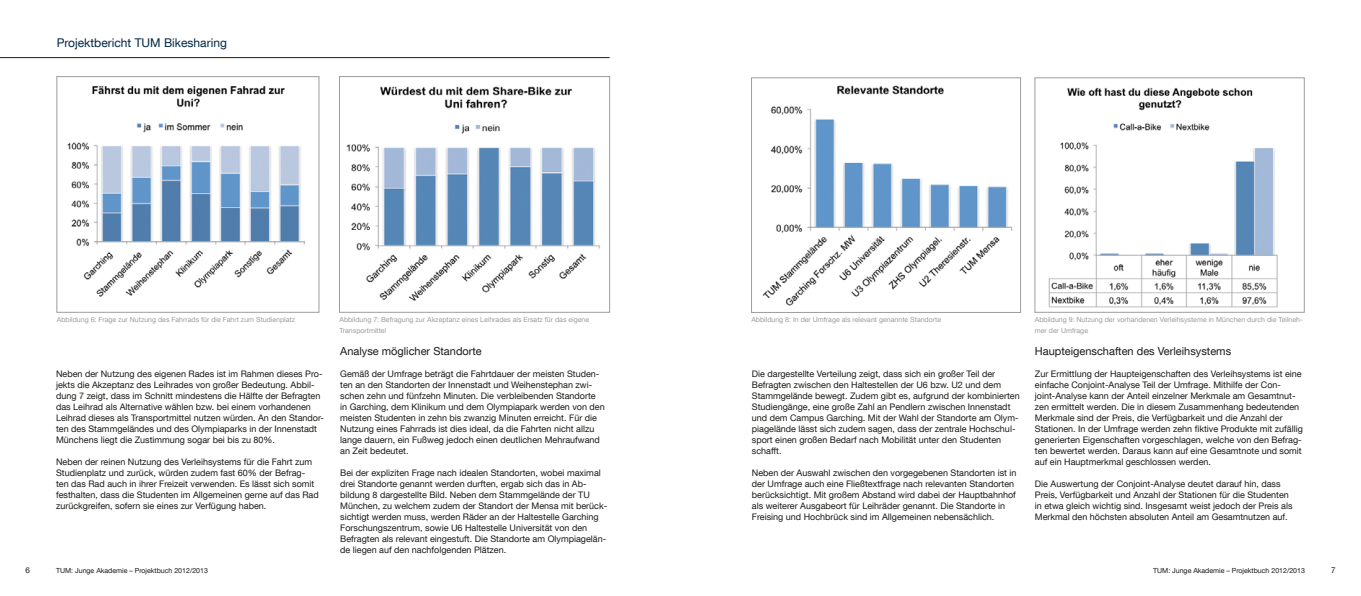
<style>
.page{position:relative;width:1361px;height:596px;background:#fff}
.page>*{position:absolute;margin:0;border:0;box-sizing:border-box;transform-origin:0 0}
.t1{font:12px "TUM Neue Helvetica";color:#002646}
.t2{font:11px "TUM Neue Helvetica";color:#1a1a18}
.t3{font:9px/11px "TUM Neue Helvetica";color:#1a1a18}
.t4{font:8px "TUM Neue Helvetica";color:#1a1a18}
.t5{font:7px/11px "TUM Neue Helvetica";color:#9c9d9d}
.t6{font:7px "TUM Neue Helvetica";color:#1a1a18}
</style>
<div class="page">
<hr style="left:0;top:57px;width:609px;height:1px;background:#1a1a18">
<img style="left:67px;top:86px;width:238px;height:211px">
<div style="left:57px;top:76px;width:262px;height:236px;border:1px solid #9c9d9d"></div>
<img style="left:346px;top:86px;width:254px;height:215px">
<div style="left:339px;top:76px;width:271px;height:236px;border:1px solid #9c9d9d"></div>
<img style="left:762px;top:85px;width:251px;height:221px">
<img style="left:1048px;top:87px;width:230px;height:221px">
<div style="left:1034px;top:78px;width:270px;height:234px;border:1px solid #9c9d9d"></div>
<h1 class="t1" style="left:57px;top:36px;width:172px">Projektbericht TUM Bikesharing</h1>
<p class="t5" style="left:57px;top:313px;width:240px">Abbildung 6: Frage zur Nutzung des Fahrrads für die Fahrt zum Studienplatz</p>
<p class="t5" style="left:339px;top:313px;width:251px">Abbildung 7: Befragung zur Akzeptanz eines Leihrades als Ersatz für das eigene<br>Transportmittel</p>
<p class="t5" style="left:751px;top:313px;width:191px">Abbildung 8: In der Umfrage als relevant genannte Standorte</p>
<p class="t5" style="left:1035px;top:313px;width:269px">Abbildung 9: Nutzung der vorhandenen Verleihsysteme in München durch die Teilneh&shy;mer der Umfrage</p>
<p class="t3" style="left:56px;top:367px;width:269px">Neben der Nutzung des eigenen Rades ist im Rahmen dieses Pro&shy;jekts die Akzeptanz des Leihrades von großer Bedeutung. Abbil&shy;dung 7 zeigt, dass im Schnitt mindestens die Hälfte der Befragten das Leihrad als Alternative wählen bzw. bei einem vorhandenen Leihrad dieses als Transportmittel nutzen würden. An den Standor&shy;ten des Stammgeländes und des Olympiaparks in der Innenstadt Münchens liegt die Zustimmung sogar bei bis zu 80%.</p>
<p class="t3" style="left:56px;top:455px;width:264px">Neben der reinen Nutzung des Verleihsystems für die Fahrt zum Studienplatz und zurück, würden zudem fast 60% der Befrag&shy;ten das Rad auch in ihrer Freizeit verwenden. Es lässt sich somit festhalten, dass die Studenten im Allgemeinen gerne auf das Rad zurückgreifen, sofern sie eines zur Verfügung haben.</p>
<p class="t2" style="left:340px;top:343px;width:143px">Analyse möglicher Standorte</p>
<p class="t3" style="left:340px;top:367px;width:266px">Gemäß der Umfrage beträgt die Fahrtdauer der meisten Studen&shy;ten an den Standorten der Innenstadt und Weihenstephan zwi&shy;schen zehn und fünfzehn Minuten. Die verbleibenden Standorte in Garching, dem Klinikum und dem Olympiapark werden von den meisten Studenten in zehn bis zwanzig Minuten erreicht. Für die Nutzung eines Fahrrads ist dies ideal, da die Fahrten nicht allzu lange dauern, ein Fußweg jedoch einen deutlichen Mehraufwand an Zeit bedeutet.</p>
<p class="t3" style="left:340px;top:466px;width:268px">Bei der expliziten Frage nach idealen Standorten, wobei maximal drei Standorte genannt werden durften, ergab sich das in Ab&shy;bildung 8 dargestellte Bild. Neben dem Stammgelände der TU München, zu welchem zudem der Standort der Mensa mit berück&shy;sichtigt werden muss, werden Räder an der Haltestelle Garching Forschungszentrum, sowie U6 Haltestelle Universität von den Befragten als relevant eingestuft. Die Standorte am Olympiagelän&shy;de liegen auf den nachfolgenden Plätzen.</p>
<p class="t3" style="left:752px;top:367px;width:269px">Die dargestellte Verteilung zeigt, dass sich ein großer Teil der Befragten zwischen den Haltestellen der U6 bzw. U2 und dem Stammgelände bewegt. Zudem gibt es, aufgrund der kombinierten Studiengänge, eine große Zahl an Pendlern zwischen Innenstadt und dem Campus Garching. Mit der Wahl der Standorte am Olym&shy;piagelände lässt sich zudem sagen, dass der zentrale Hochschul&shy;sport einen großen Bedarf nach Mobilität unter den Studenten schafft.</p>
<p class="t3" style="left:752px;top:466px;width:266px">Neben der Auswahl zwischen den vorgegebenen Standorten ist in der Umfrage auch eine Fließtextfrage nach relevanten Standorten berücksichtigt. Mit großem Abstand wird dabei der Hauptbahnhof als weiterer Ausgabeort für Leihräder genannt. Die Standorte in Freising und Hochbrück sind im Allgemeinen nebensächlich.</p>
<p class="t2" style="left:1035px;top:343px;width:198px">Haupteigenschaften des Verleihsystems</p>
<p class="t3" style="left:1035px;top:367px;width:269px">Zur Ermittlung der Haupteigenschaften des Verleihsystems ist eine einfache Conjoint-Analyse Teil der Umfrage. Mithilfe der Con&shy;joint-Analyse kann der Anteil einzelner Merkmale am Gesamtnut&shy;zen ermittelt werden. Die in diesem Zusammenhang bedeutenden Merkmale sind der Preis, die Verfügbarkeit und die Anzahl der Stationen. In der Umfrage werden zehn fiktive Produkte mit zufällig generierten Eigenschaften vorgeschlagen, welche von den Befrag&shy;ten bewertet werden. Daraus kann auf eine Gesamtnote und somit auf ein Hauptmerkmal geschlossen werden.</p>
<p class="t3" style="left:1035px;top:477px;width:259px">Die Auswertung der Conjoint-Analyse deutet darauf hin, dass Preis, Verfügbarkeit und Anzahl der Stationen für die Studenten in etwa gleich wichtig sind. Insgesamt weist jedoch der Preis als Merkmal den höchsten absoluten Anteil am Gesamtnutzen auf.</p>
<p class="t4" style="left:26px;top:565px;width:6px">6</p>
<p class="t6" style="left:56px;top:566px;width:153px">TUM: Junge Akademie – Projektbuch 2012/2013</p>
<p class="t6" style="left:1153px;top:566px;width:153px">TUM: Junge Akademie – Projektbuch 2012/2013</p>
<p class="t4" style="left:1331px;top:565px;width:6px">7</p>
</div>
